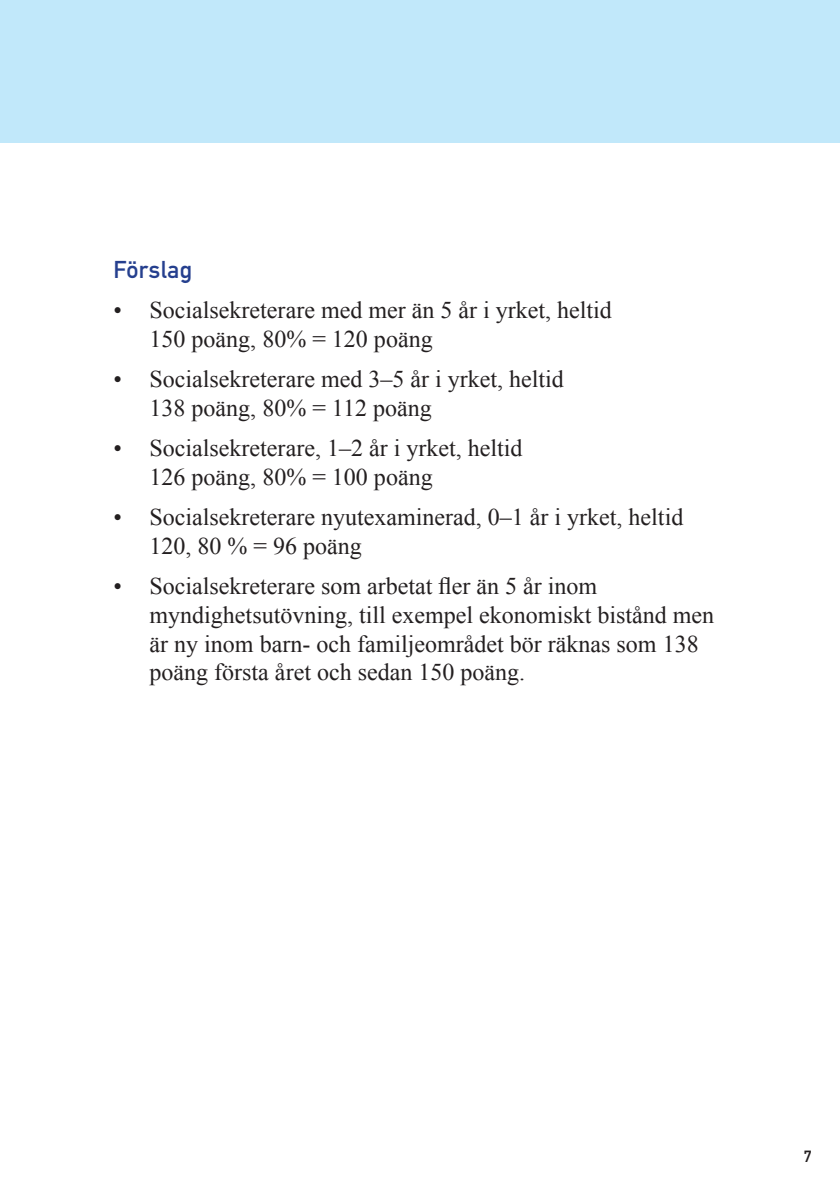
<style>
.page{position:relative;width:840px;height:1191px;background:#fff}
.page>*{position:absolute;margin:0;border:0;box-sizing:border-box;transform-origin:0 0}
.t1{font:24px/28.8px "Times New Roman";color:#231f20}
.Rubrik_2{font:24px "DIN Mittelschrift Std";letter-spacing:.02em;color:#253f8e}
.t2{font:16px "DIN Mittelschrift Std";color:#231f20}
</style>
<div class="page">
<div style="left:0;top:0;width:839px;height:143px;background:#c1e8fa"></div>
<p class="Rubrik_2" style="left:113px;top:255px;width:80px">Förslag</p>
<p class="t1" style="left:149px;top:295px;width:463px;text-indent:-36px">• Socialsekreterare med mer än 5 år i yrket, heltid<br>150 poäng, 80% = 120 poäng</p>
<p class="t1" style="left:149px;top:364px;width:415px;text-indent:-36px">• Socialsekreterare med 3–5 år i yrket, heltid<br>138 poäng, 80% = 112 poäng</p>
<p class="t1" style="left:149px;top:433px;width:374px;text-indent:-36px">• Socialsekreterare, 1–2 år i yrket, heltid<br>126 poäng, 80% = 100 poäng</p>
<p class="t1" style="left:149px;top:502px;width:535px;text-indent:-36px">• Socialsekreterare nyutexaminerad, 0–1 år i yrket, heltid<br>120, 80 % = 96 poäng</p>
<p class="t1" style="left:149px;top:571px;width:566px;text-indent:-36px">• Socialsekreterare som arbetat fler än 5 år inom myndighetsutövning, till exempel ekonomiskt bistånd men är ny inom barn- och familjeområdet bör räknas som 138 poäng första året och sedan 150 poäng.</p>
<p class="t2" style="left:803px;top:1146px;width:9px">7</p>
</div>
